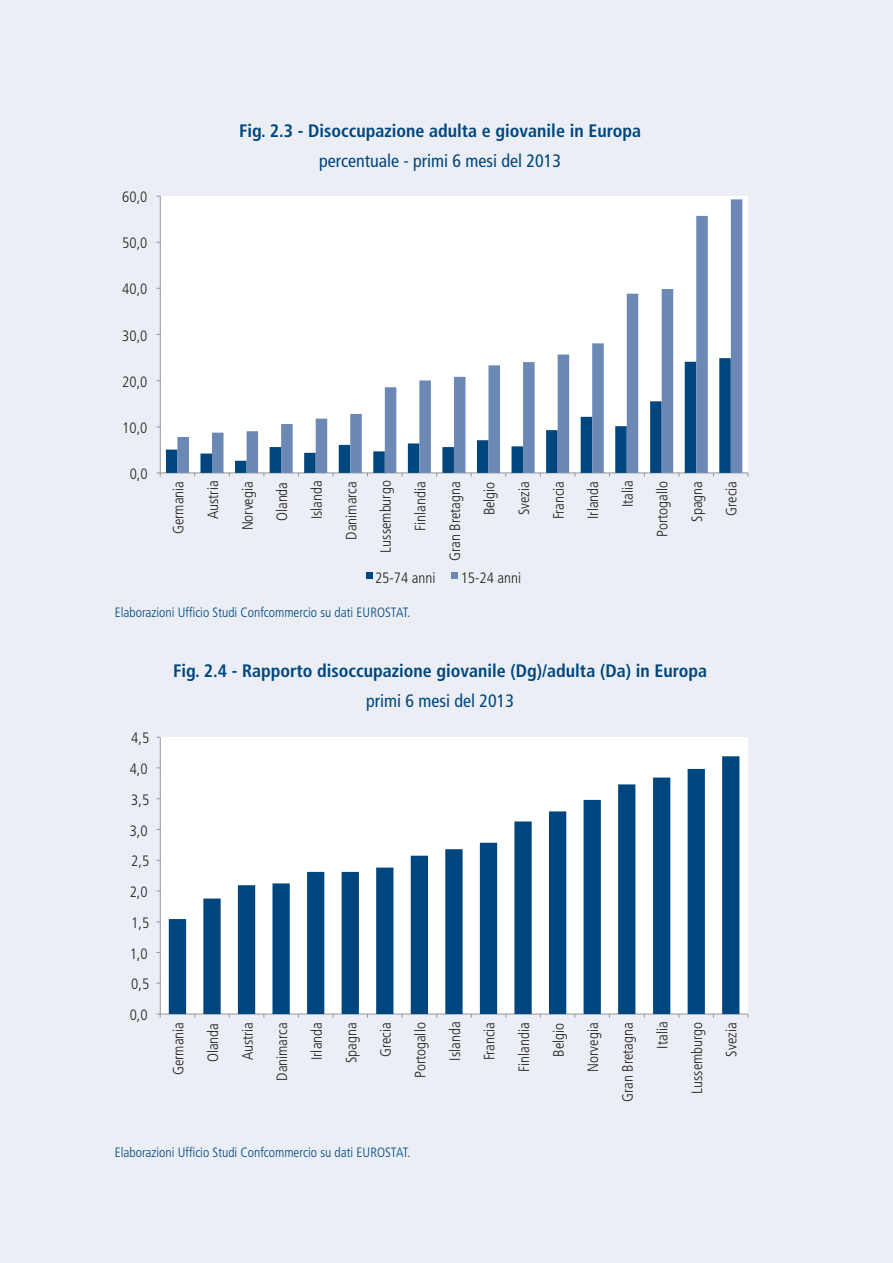
<style>
.page{position:relative;width:893px;height:1263px;background:#ebeff5}
.page>*{position:absolute;margin:0;border:0;box-sizing:border-box;transform-origin:0 0}
.t1{font:700 condensed 18px "Frutiger";color:#00467e}
.t2{font:condensed 18px "Frutiger";color:#00467e}
.t3{font:300 condensed 15px "Frutiger";color:#231f20}
.t4{font:300 condensed 13.5px "Frutiger";color:#00467e}
</style>
<div class="page">
<div style="left:160px;top:196px;width:588px;height:277px;background:#fff"></div>
<hr style="left:160px;top:196px;width:1px;height:277px;background:#939598">
<hr style="left:160px;top:472px;width:588px;height:1px;background:#939598">
<svg style="left:157px;top:472px;width:4px;height:5px"></svg>
<svg style="left:366px;top:572px;width:6px;height:6px"></svg>
<svg style="left:177px;top:199px;width:565px;height:274px"></svg>
<svg style="left:452px;top:572px;width:6px;height:6px"></svg>
<div style="left:160px;top:737px;width:588px;height:277px;background:#fff"></div>
<hr style="left:160px;top:737px;width:1px;height:277px;background:#939598">
<hr style="left:160px;top:1014px;width:588px;height:1px;background:#939598">
<svg style="left:169px;top:756px;width:570px;height:258px"></svg>
<p class="t3" style="left:122px;top:188px;width:27px">60,0</p>
<p class="t3" style="left:122px;top:235px;width:27px">50,0</p>
<p class="t3" style="left:122px;top:281px;width:27px">40,0</p>
<p class="t3" style="left:122px;top:327px;width:27px">30,0</p>
<p class="t3" style="left:122px;top:373px;width:27px">20,0</p>
<p class="t3" style="left:122px;top:419px;width:27px">10,0</p>
<p class="t1" style="left:239px;top:120px;width:404px">Fig. 2.3 - Disoccupazione adulta e giovanile in Europa</p>
<p class="t2" style="left:319px;top:150px;width:243px">percentuale - primi 6 mesi del 2013</p>
<p class="t3" style="left:130px;top:465px;width:19px">0,0</p>
<p class="t3" style="left:170px;top:534px;width:55px;rotate:-90deg">Germania</p>
<p class="t3" style="left:204px;top:519px;width:40px;rotate:-90deg">Austria</p>
<p class="t3" style="left:239px;top:530px;width:50px;rotate:-90deg">Norvegia</p>
<p class="t3" style="left:274px;top:521px;width:41px;rotate:-90deg">Olanda</p>
<p class="t3" style="left:308px;top:519px;width:40px;rotate:-90deg">Islanda</p>
<p class="t3" style="left:343px;top:540px;width:60px;rotate:-90deg">Danimarca</p>
<p class="t3" style="left:377px;top:552px;width:73px;rotate:-90deg">Lussemburgo</p>
<p class="t3" style="left:412px;top:531px;width:51px;rotate:-90deg">Finlandia</p>
<p class="t3" style="left:446px;top:561px;width:81px;rotate:-90deg">Gran Bretagna</p>
<p class="t3" style="left:481px;top:515px;width:35px;rotate:-90deg">Belgio</p>
<p class="t3" style="left:515px;top:515px;width:35px;rotate:-90deg">Svezia</p>
<p class="t3" style="left:550px;top:519px;width:40px;rotate:-90deg">Francia</p>
<p class="t3" style="left:585px;top:519px;width:39px;rotate:-90deg">Irlanda</p>
<p class="t3" style="left:619px;top:507px;width:28px;rotate:-90deg">Italia</p>
<p class="t3" style="left:654px;top:537px;width:57px;rotate:-90deg">Portogallo</p>
<p class="t3" style="left:688px;top:522px;width:42px;rotate:-90deg">Spagna</p>
<p class="t3" style="left:723px;top:516px;width:36px;rotate:-90deg">Grecia</p>
<p class="t3" style="left:375px;top:569px;width:62px">25-74 anni</p>
<p class="t3" style="left:461px;top:569px;width:62px">15-24 anni</p>
<p class="t4" style="left:115px;top:604px;width:297px">Elaborazioni Ufficio Studi Confcommercio su dati EUROSTAT.</p>
<p class="t3" style="left:131px;top:729px;width:19px">4,5</p>
<p class="t3" style="left:130px;top:760px;width:19px">4,0</p>
<p class="t3" style="left:131px;top:791px;width:19px">3,5</p>
<p class="t3" style="left:130px;top:822px;width:19px">3,0</p>
<p class="t3" style="left:131px;top:852px;width:19px">2,5</p>
<p class="t3" style="left:130px;top:883px;width:19px">2,0</p>
<p class="t3" style="left:131px;top:914px;width:19px">1,5</p>
<p class="t3" style="left:130px;top:945px;width:19px">1,0</p>
<p class="t3" style="left:131px;top:975px;width:19px">0,5</p>
<p class="t3" style="left:130px;top:1006px;width:19px">0,0</p>
<p class="t1" style="left:173px;top:660px;width:536px">Fig. 2.4 - Rapporto disoccupazione giovanile (Dg)/adulta (Da) in Europa</p>
<p class="t2" style="left:366px;top:690px;width:149px">primi 6 mesi del 2013</p>
<p class="t3" style="left:170px;top:1075px;width:55px;rotate:-90deg">Germania</p>
<p class="t3" style="left:204px;top:1062px;width:41px;rotate:-90deg">Olanda</p>
<p class="t3" style="left:239px;top:1060px;width:40px;rotate:-90deg">Austria</p>
<p class="t3" style="left:274px;top:1081px;width:60px;rotate:-90deg">Danimarca</p>
<p class="t3" style="left:308px;top:1060px;width:39px;rotate:-90deg">Irlanda</p>
<p class="t3" style="left:343px;top:1063px;width:42px;rotate:-90deg">Spagna</p>
<p class="t3" style="left:377px;top:1057px;width:36px;rotate:-90deg">Grecia</p>
<p class="t3" style="left:412px;top:1078px;width:57px;rotate:-90deg">Portogallo</p>
<p class="t3" style="left:446px;top:1060px;width:40px;rotate:-90deg">Islanda</p>
<p class="t3" style="left:481px;top:1060px;width:40px;rotate:-90deg">Francia</p>
<p class="t3" style="left:515px;top:1072px;width:51px;rotate:-90deg">Finlandia</p>
<p class="t3" style="left:550px;top:1056px;width:35px;rotate:-90deg">Belgio</p>
<p class="t3" style="left:585px;top:1071px;width:50px;rotate:-90deg">Norvegia</p>
<p class="t3" style="left:619px;top:1102px;width:81px;rotate:-90deg">Gran Bretagna</p>
<p class="t3" style="left:654px;top:1048px;width:28px;rotate:-90deg">Italia</p>
<p class="t3" style="left:688px;top:1094px;width:73px;rotate:-90deg">Lussemburgo</p>
<p class="t3" style="left:723px;top:1056px;width:35px;rotate:-90deg">Svezia</p>
<p class="t4" style="left:115px;top:1144px;width:297px">Elaborazioni Ufficio Studi Confcommercio su dati EUROSTAT.</p>
</div>
